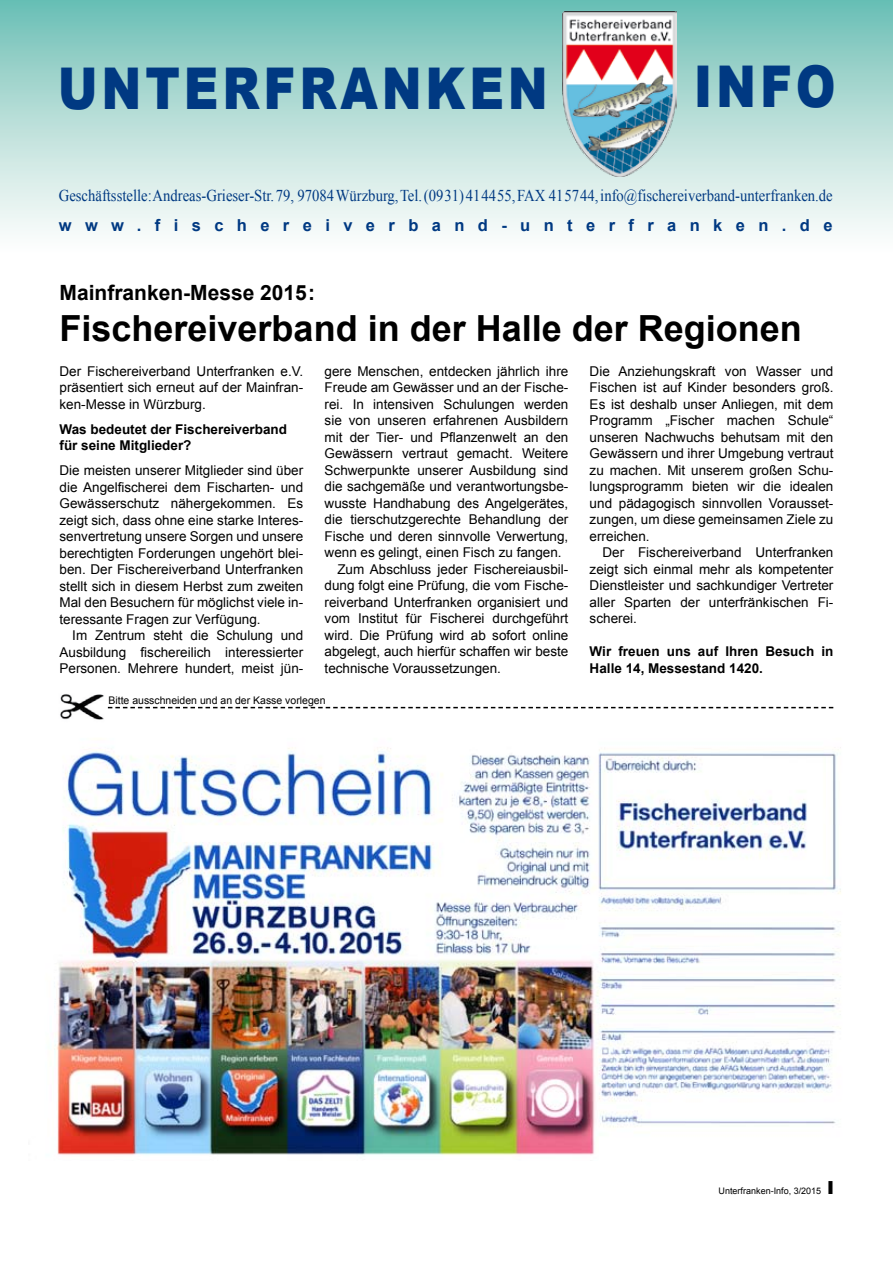
<style>
.page{position:relative;width:893px;height:1263px;background:#fff}
.page>*{position:absolute;margin:0;border:0;box-sizing:border-box;transform-origin:0 0}
.t1{font:900 57.6px "Arial";letter-spacing:.08em;color:#003982;scale:.83 1}
.t2{font:700 36px "Arial";color:#000}
.t3{font:700 21px "Arial";color:#000}
.t4{font:16.5px "Times New Roman";color:#003982;scale:.89 1}
.t5{font:700 16.5px "Arial";letter-spacing:.81em;color:#003982}
.t6{font:13.5px/16.5px "Arial";color:#000;text-align:justify}
.t7{font:700 13.5px/16.5px "Arial";color:#000}
.t8{font:10.5px "Arial";color:#000}
.t9{font:9px "Arial";color:#000}
.s1{font-weight:900;font-size:18px}
</style>
<div class="page">
<div style="left:0;top:0;width:893px;height:254px;background:linear-gradient(to bottom,#6ebfb5,#fff)"></div>
<img style="left:563px;top:12px;width:114px;height:164px">
<img style="left:55px;top:747px;width:786px;height:408px">
<svg style="left:108px;top:707px;width:725px;height:1px"></svg>
<img style="left:60px;top:694px;width:44px;height:26px">
<h1 class="t1" style="left:58px;top:46px;width:592px">UNTERFRANKEN</h1>
<h1 class="t1" style="left:694px;top:45px;width:173px">INFO</h1>
<p class="t4" style="left:59px;top:184px;width:871px">Geschäftsstelle: Andreas-Grieser-Str. 79, 97084 Würzburg, Tel. (0931) 414455, FAX 415744, info@fischereiverband-unterfranken.de</p>
<p class="t5" style="left:59px;top:215px;width:775px">www.fischereiverband-unterfranken.de</p>
<h3 class="t3" style="left:60px;top:279px;width:257px">Mainfranken-Messe 2015:</h3>
<h2 class="t2" style="left:60px;top:304px;width:744px">Fischereiverband in der Halle der Regionen</h2>
<p class="t6" style="left:325px;top:363px;width:245px">gere Menschen, entdecken jährlich ihre</p>
<p class="t6" style="left:325px;top:379px;width:245px">Freude am Gewässer und an der Fische-</p>
<p class="t6" style="left:325px;top:396px;width:245px">rei. In intensiven Schulungen werden</p>
<p class="t6" style="left:325px;top:412px;width:245px">sie von unseren erfahrenen Ausbildern</p>
<p class="t6" style="left:325px;top:429px;width:245px">mit der Tier- und Pflanzenwelt an den</p>
<p class="t6" style="left:325px;top:445px;width:245px">Gewässern vertraut gemacht. Weitere</p>
<p class="t6" style="left:325px;top:462px;width:245px">Schwerpunkte unserer Ausbildung sind</p>
<p class="t6" style="left:325px;top:478px;width:245px">die sachgemäße und verantwortungsbe-</p>
<p class="t6" style="left:325px;top:495px;width:245px">wusste Handhabung des Angelgerätes,</p>
<p class="t6" style="left:325px;top:511px;width:245px">die tierschutzgerechte Behandlung der</p>
<p class="t6" style="left:325px;top:528px;width:245px">Fische und deren sinnvolle Verwertung,</p>
<p class="t6" style="left:325px;top:544px;width:239px">wenn es gelingt, einen Fisch zu fangen.</p>
<p class="t6" style="left:337px;top:561px;width:233px">Zum Abschluss jeder Fischereiausbil-</p>
<p class="t6" style="left:325px;top:577px;width:245px">dung folgt eine Prüfung, die vom Fische-</p>
<p class="t6" style="left:325px;top:594px;width:245px">reiverband Unterfranken organisiert und</p>
<p class="t6" style="left:325px;top:610px;width:245px">vom Institut für Fischerei durchgeführt</p>
<p class="t6" style="left:325px;top:627px;width:245px">wird. Die Prüfung wird ab sofort online</p>
<p class="t6" style="left:325px;top:643px;width:245px">abgelegt, auch hierfür schaffen wir beste</p>
<p class="t6" style="left:325px;top:660px;width:178px">technische Voraussetzungen.</p>
<p class="t6" style="left:60px;top:363px;width:245px">Der Fischereiverband Unterfranken e.V. präsentiert sich erneut auf der Mainfran&shy;ken-Messe in Würzburg.</p>
<p class="t7" style="left:60px;top:421px;width:229px">Was bedeutet der Fischereiverband für seine Mitglieder?</p>
<p class="t6" style="left:60px;top:462px;width:245px">Die meisten unserer Mitglieder sind über die Angelfischerei dem Fischarten- und Gewässerschutz nähergekommen. Es zeigt sich, dass ohne eine starke Interes&shy;senvertretung unsere Sorgen und unsere berechtigten Forderungen ungehört blei&shy;ben. Der Fischereiverband Unterfranken stellt sich in diesem Herbst zum zweiten Mal den Besuchern für möglichst viele in&shy;teressante Fragen zur Verfügung.</p>
<p class="t6" style="left:60px;top:627px;width:245px;text-indent:13px">Im Zentrum steht die Schulung und Ausbildung fischereilich interessierter Personen. Mehrere hundert, meist jün-</p>
<p class="t6" style="left:590px;top:363px;width:245px">Die Anziehungskraft von Wasser und Fischen ist auf Kinder besonders groß.<br>Es ist deshalb unser Anliegen, mit dem Programm „Fischer machen Schule“ unseren Nachwuchs behutsam mit den Gewässern und ihrer Umgebung vertraut zu machen. Mit unserem großen Schu&shy;lungsprogramm bieten wir die idealen und pädagogisch sinnvollen Vorausset&shy;zungen, um diese gemeinsamen Ziele zu erreichen.</p>
<p class="t6" style="left:590px;top:544px;width:245px;text-indent:13px">Der Fischereiverband Unterfranken zeigt sich einmal mehr als kompetenter Dienstleister und sachkundiger Vertreter aller Sparten der unterfränkischen Fi&shy;scherei.</p>
<p class="t7" style="left:590px;top:643px;width:245px">Wir freuen uns auf Ihren Besuch in<br>Halle 14, Messestand 1420.</p>
<p class="t8" style="left:108px;top:693px;width:219px">Bitte ausschneiden und an der Kasse vorlegen</p>
<p class="t9" style="left:719px;top:1185px;width:117px">Unterfranken-Info, 3/2015 <span class="s1">I</span></p>
</div>
